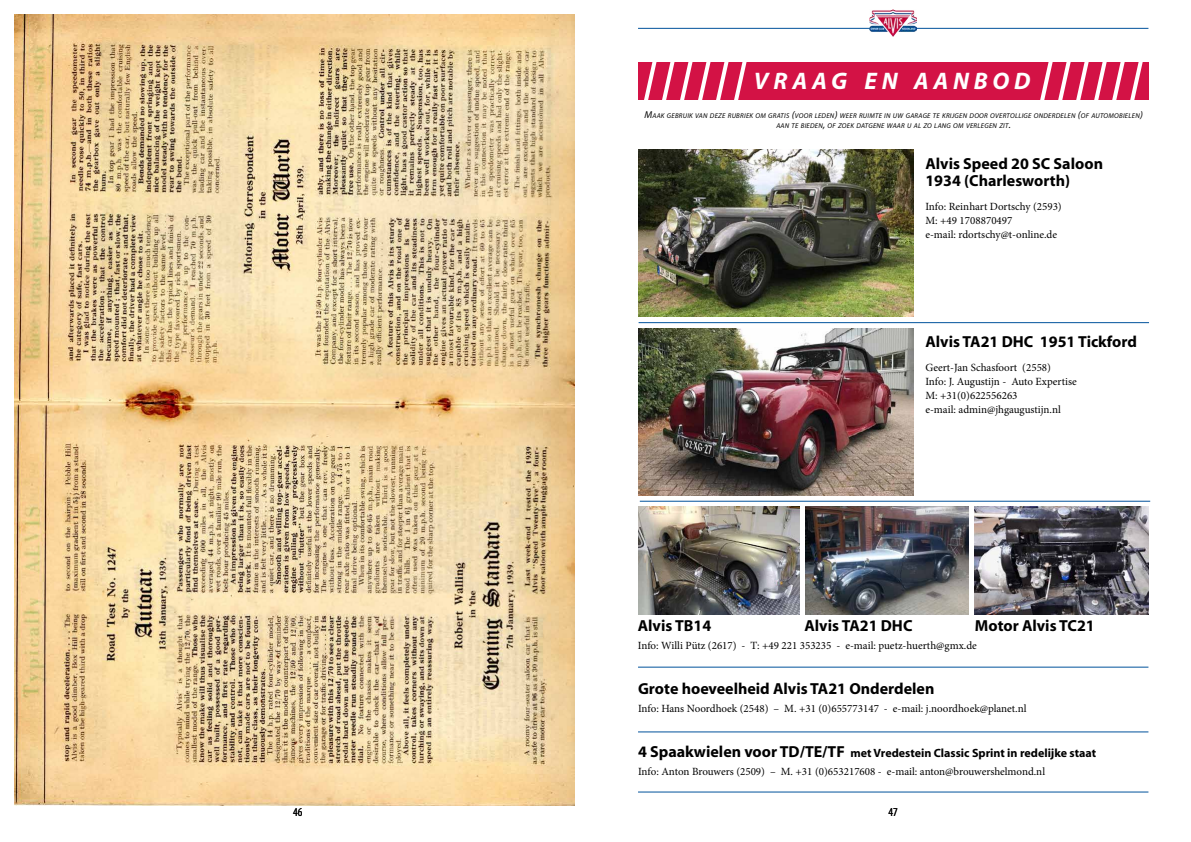
<style>
.page{position:relative;width:1191px;height:842px;background:#fff}
.page>*{position:absolute;margin:0;border:0;box-sizing:border-box;transform-origin:0 0}
.t1{font:italic 700 24px "Myriad";letter-spacing:.2em;color:#fff}
.t2{font:700 16px/17.6px "Myriad";color:#000}
.t3{font:700 12px "Myriad";color:#000}
.t4{font:condensed 12px "Myriad Pro";color:#000}
.t5{font:11px/14px "Minion Pro";color:#000}
.t6{font:italic 7px/10px "Myriad Pro";letter-spacing:.035em;color:#000;text-align:center}
.s1{font-size:10px}
.s2{font-size:16px}
</style>
<div class="page">
<hr style="left:915px;top:28px;width:233px;height:1px;background:#00529c">
<hr style="left:638px;top:28px;width:233px;height:1px;background:#00529c">
<img style="left:869px;top:10px;width:47px;height:27px">
<div style="left:638px;top:62px;width:510px;height:38px;background:#d31245"></div>
<svg style="left:644px;top:62px;width:103px;height:38px"></svg>
<svg style="left:1040px;top:62px;width:109px;height:38px"></svg>
<hr style="left:638px;top:667px;width:510px;height:1px;background:#00529c">
<hr style="left:638px;top:731px;width:510px;height:1px;background:#00529c">
<hr style="left:638px;top:791px;width:510px;height:1px;background:#00529c">
<hr style="left:640px;top:501px;width:510px;height:1px;background:#00529c">
<hr style="left:638px;top:322px;width:511px;height:1px;background:#00529c">
<img style="left:638px;top:150px;width:275px;height:167px">
<img style="left:638px;top:328px;width:275px;height:168px">
<img style="left:638px;top:507px;width:161px;height:107px">
<img style="left:974px;top:507px;width:174px;height:107px">
<img style="left:805px;top:507px;width:163px;height:107px">
<img style="left:14px;top:14px;width:560px;height:791px">
<h1 class="t1" style="left:754px;top:68px;width:278px">VRAAG EN AANBOD</h1>
<p class="t6" style="left:644px;top:110px;width:500px"><span class="s1">M</span>AAK GEBRUIK VAN DEZE RUBRIEK OM GRATIS <span class="s1">(</span>VOOR LEDEN<span class="s1">)</span> WEER RUIMTE IN UW GARAGE TE KRIJGEN DOOR OVERTOLLIGE ONDERDELEN <span class="s1">(</span>OF AUTOMOBIELEN<span class="s1">)<br></span>AAN TE BIEDEN<span class="s1">,</span> OF ZOEK DATGENE WAAR U AL ZO LANG OM VERLEGEN ZIT<span class="s1">.</span></p>
<h2 class="t2" style="left:925px;top:155px;width:179px">Alvis Speed 20 SC Saloon<br>1934 (Charlesworth)</h2>
<p class="t5" style="left:925px;top:200px;width:138px">Info: Reinhart Dortschy (2593)<br>M: +49 1708870497<br>e-mail: rdortschy@t-online.de</p>
<h2 class="t2" style="left:925px;top:333px;width:213px">Alvis TA21 DHC 1951 Tickford</h2>
<p class="t5" style="left:925px;top:360px;width:153px">Geert-Jan Schasfoort (2558)<br>Info: J. Augustijn - Auto Expertise<br>M: +31(0)622556263<br>e-mail: admin@jhgaugustijn.nl</p>
<h2 class="t2" style="left:638px;top:617px;width:75px">Alvis TB14</h2>
<h2 class="t2" style="left:804px;top:617px;width:109px">Alvis TA21 DHC</h2>
<h2 class="t2" style="left:975px;top:617px;width:121px">Motor Alvis TC21</h2>
<p class="t5" style="left:638px;top:638px;width:340px">Info: Willi Pütz (2617) - T: +49 221 353235 - e-mail: puetz-huerth@gmx.de</p>
<h2 class="t2" style="left:638px;top:680px;width:298px">Grote hoeveelheid Alvis TA21 Onderdelen</h2>
<p class="t5" style="left:638px;top:701px;width:390px">Info: Hans Noordhoek (2548) – M. +31 (0)655773147 - e-mail: j.noordhoek@planet.nl</p>
<p class="t3" style="left:638px;top:747px;width:459px"><span class="s2">4 Spaakwielen voor TD/TE/TF</span> met Vredestein Classic Sprint in redelijke staat</p>
<p class="t5" style="left:638px;top:764px;width:408px">Info: Anton Brouwers (2509) – M. +31 (0)653217608 - e-mail: anton@brouwershelmond.nl</p>
<p class="t4" style="left:293px;top:805px;width:11px">46</p>
<p class="t4" style="left:888px;top:805px;width:11px">47</p>
</div>
